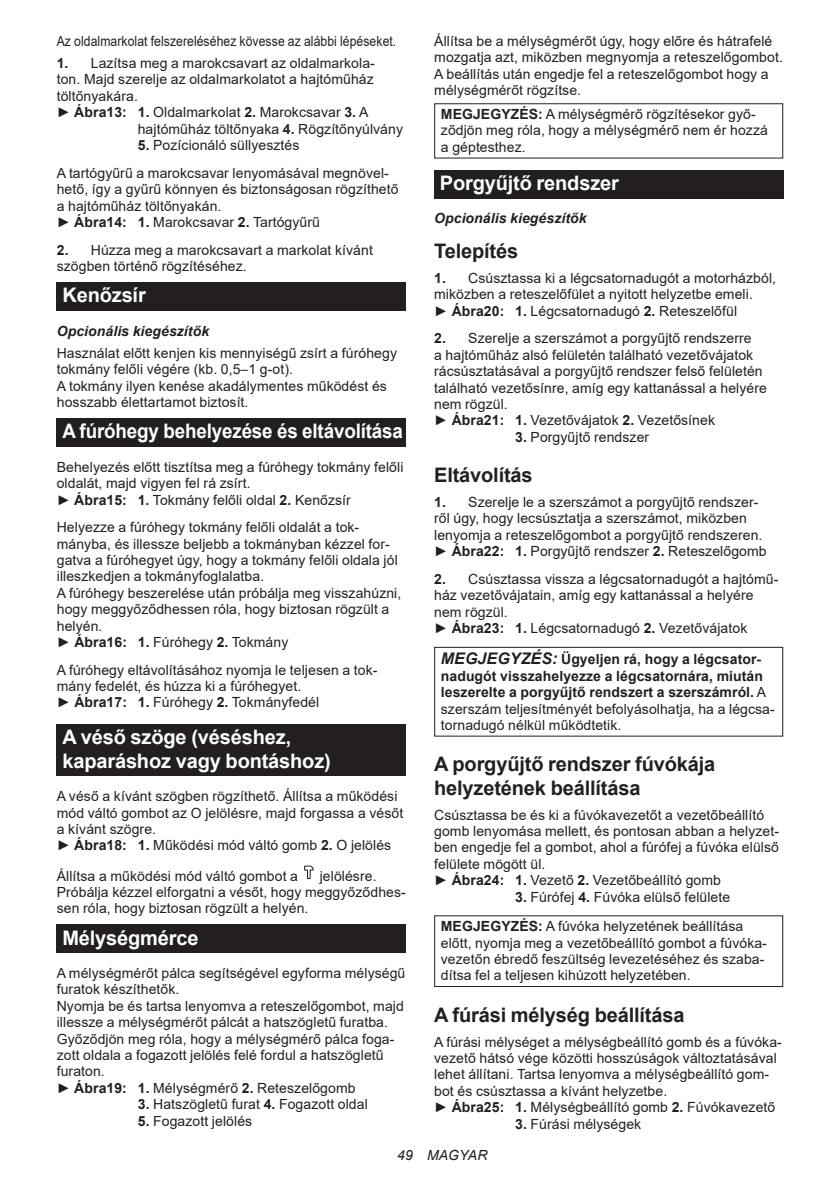
<style>
.page{position:relative;width:840px;height:1191px;background:#fff}
.page>*{position:absolute;margin:0;border:0;box-sizing:border-box;transform-origin:0 0}
.t1{font:700 20px/23.4px "Arial";letter-spacing:-.01em;color:#231f20}
.t2{font:700 20px/23.4px "Arial";letter-spacing:-.01em;color:#fff}
.t3{font:700 20px "Arial";letter-spacing:-.01em;color:#fff;scale:.94 1}
.t4{font:14px/16.4px "Arial";letter-spacing:.005em;color:#231f20}
.t5{font:700 14px/16.4px "Arial";letter-spacing:.005em;color:#231f20}
.t6{font:14px "Arial";letter-spacing:.005em;color:#231f20;scale:.87 1}
.t7{font:italic 700 14px "Arial";letter-spacing:.005em;color:#231f20}
.t8{font:italic 14px "Arial";letter-spacing:.005em;color:#231f20}
.s1{font-weight:700}
.s2{font-style:italic;font-size:16px}
.s3{font-weight:400}
</style>
<div class="page">
<div style="left:57px;top:282px;width:348px;height:29px;background:#231f20"></div>
<div style="left:57px;top:418px;width:348px;height:29px;background:#231f20"></div>
<div style="left:57px;top:724px;width:348px;height:52px;background:#231f20"></div>
<svg style="left:304px;top:865px;width:10px;height:14px"></svg>
<div style="left:57px;top:924px;width:348px;height:29px;background:#231f20"></div>
<div style="left:434px;top:103px;width:348px;height:55px;border:1px solid #231f20"></div>
<div style="left:434px;top:170px;width:348px;height:28px;background:#231f20"></div>
<div style="left:434px;top:647px;width:348px;height:89px;border:1px solid #231f20"></div>
<div style="left:434px;top:915px;width:348px;height:72px;border:1px solid #231f20"></div>
<p class="t6" style="left:57px;top:31px;width:391px">Az oldalmarkolat felszereléséhez kövesse az alábbi lépéseket.</p>
<p class="t4" style="left:57px;top:55px;width:319px"><span class="s1">1.</span> Lazítsa meg a marokcsavart az oldalmarkola-</p>
<p class="t4" style="left:57px;top:71px;width:318px">ton. Majd szerelje az oldalmarkolatot a hajtóműház</p>
<p class="t4" style="left:57px;top:88px;width:83px">töltőnyakára.</p>
<p class="t4" style="left:57px;top:104px;width:313px">► <span class="s1">Ábra13: 1.</span> Oldalmarkolat <span class="s1">2.</span> Marokcsavar <span class="s1">3.</span> A</p>
<p class="t4" style="left:138px;top:120px;width:266px">hajtóműház töltőnyaka <span class="s1">4.</span> Rögzítőnyúlvány</p>
<p class="t4" style="left:57px;top:131px;width:333px;line-height:27.8px;text-indent:81px"><span class="s1">5.</span> Pozícionáló süllyesztés<br>A tartógyűrű a marokcsavar lenyomásával megnövel-</p>
<p class="t4" style="left:57px;top:181px;width:343px">hető, így a gyűrű könnyen és biztonságosan rögzíthető a hajtóműház töltőnyakán.<br>► <span class="s1">Ábra14: 1.</span> Marokcsavar <span class="s1">2.</span> Tartógyűrű</p>
<p class="t4" style="left:57px;top:241px;width:317px"><span class="s1">2.</span> Húzza meg a marokcsavart a markolat kívánt szögben történő rögzítéséhez.</p>
<h1 class="t2" style="left:62px;top:284px;width:85px">Kenőzsír</h1>
<p class="t7" style="left:57px;top:321px;width:154px">Opcionális kiegészítők</p>
<p class="t4" style="left:57px;top:345px;width:341px">Használat előtt kenjen kis mennyiségű zsírt a fúróhegy tokmány felőli végére (kb. 0,5–1 g-ot).<br>A tokmány ilyen kenése akadálymentes működést és hosszabb élettartamot biztosít.</p>
<h1 class="t3" style="left:62px;top:417px;width:363px">A fúróhegy behelyezése és eltávolítása</h1>
<p class="t4" style="left:57px;top:458px;width:348px">Behelyezés előtt tisztítsa meg a fúróhegy tokmány felőli oldalát, majd vigyen fel rá zsírt.<br>► <span class="s1">Ábra15: 1.</span> Tokmány felőli oldal <span class="s1">2.</span> Kenőzsír</p>
<p class="t4" style="left:57px;top:519px;width:346px">Helyezze a fúróhegy tokmány felőli oldalát a tok&shy;mányba, és illessze beljebb a tokmányban kézzel for&shy;gatva a fúróhegyet úgy, hogy a tokmány felőli oldala jól illeszkedjen a tokmányfoglalatba.<br>A fúróhegy beszerelése után próbálja meg visszahúzni, hogy meggyőződhessen róla, hogy biztosan rögzült a helyén.<br>► <span class="s1">Ábra16: 1.</span> Fúróhegy <span class="s1">2.</span> Tokmány</p>
<p class="t4" style="left:57px;top:661px;width:322px">A fúróhegy eltávolításához nyomja le teljesen a tok&shy;mány fedelét, és húzza ki a fúróhegyet.<br>► <span class="s1">Ábra17: 1.</span> Fúróhegy <span class="s1">2.</span> Tokmányfedél</p>
<h1 class="t2" style="left:62px;top:726px;width:270px">A véső szöge (véséshez, kaparáshoz vagy bontáshoz)</h1>
<p class="t4" style="left:57px;top:788px;width:348px">A véső a kívánt szögben rögzíthető. Állítsa a működési mód váltó gombot az O jelölésre, majd forgassa a vésőt a kívánt szögre.<br>► <span class="s1">Ábra18: 1.</span> Működési mód váltó gomb <span class="s1">2.</span> O jelölés</p>
<p class="t4" style="left:57px;top:867px;width:242px">Állítsa a működési mód váltó gombot a</p>
<p class="t4" style="left:57px;top:867px;width:350px;text-indent:263px">jelölésre.<br>Próbálja kézzel elforgatni a vésőt, hogy meggyőződhes&shy;sen róla, hogy biztosan rögzült a helyén.</p>
<h1 class="t2" style="left:62px;top:926px;width:138px">Mélységmérce</h1>
<p class="t4" style="left:57px;top:964px;width:350px">A mélységmérőt pálca segítségével egyforma mélységű furatok készíthetők.<br>Nyomja be és tartsa lenyomva a reteszelőgombot, majd illessze a mélységmérőt pálcát a hatszögletű furatba.<br>Győződjön meg róla, hogy a mélységmérő pálca foga&shy;zott oldala a fogazott jelölés felé fordul a hatszögletű furaton.<br>► <span class="s1">Ábra19: 1.</span> Mélységmérő <span class="s1">2.</span> Reteszelőgomb</p>
<p class="t4" style="left:138px;top:1096px;width:231px"><span class="s1">3.</span> Hatszögletű furat <span class="s1">4.</span> Fogazott oldal</p>
<p class="t4" style="left:138px;top:1112px;width:116px"><span class="s1">5.</span> Fogazott jelölés</p>
<p class="t4" style="left:434px;top:33px;width:350px">Állítsa be a mélységmérőt úgy, hogy előre és hátrafelé mozgatja azt, miközben megnyomja a reteszelőgombot.<br>A beállítás után engedje fel a reteszelőgombot hogy a mélységmérőt rögzítse.</p>
<p class="t4" style="left:440px;top:106px;width:328px"><span class="s1">MEGJEGYZÉS:</span> A mélységmérő rögzítésekor győ&shy;ződjön meg róla, hogy a mélységmérő nem ér hozzá a géptesthez.</p>
<h1 class="t2" style="left:439px;top:171px;width:180px">Porgyűjtő rendszer</h1>
<p class="t7" style="left:434px;top:209px;width:154px">Opcionális kiegészítők</p>
<h1 class="t1" style="left:434px;top:239px;width:85px">Telepítés</h1>
<p class="t4" style="left:434px;top:270px;width:343px"><span class="s1">1.</span> Csúsztassa ki a légcsatornadugót a motorházból, miközben a reteszelőfület a nyitott helyzetbe emeli.<br>► <span class="s1">Ábra20: 1.</span> Légcsatornadugó <span class="s1">2.</span> Reteszelőfül</p>
<p class="t4" style="left:434px;top:330px;width:334px"><span class="s1">2.</span> Szerelje a szerszámot a porgyűjtő rendszerre<br>a hajtóműház alsó felületén található vezetővájatok rácsúsztatásával a porgyűjtő rendszer felső felületén található vezetősínre, amíg egy kattanással a helyére nem rögzül.<br>► <span class="s1">Ábra21: 1.</span> Vezetővájatok <span class="s1">2.</span> Vezetősínek</p>
<p class="t4" style="left:515px;top:428px;width:135px"><span class="s1">3.</span> Porgyűjtő rendszer</p>
<h1 class="t1" style="left:434px;top:464px;width:100px">Eltávolítás</h1>
<p class="t4" style="left:434px;top:494px;width:334px"><span class="s1">1.</span> Szerelje le a szerszámot a porgyűjtő rendszer&shy;ről úgy, hogy lecsúsztatja a szerszámot, miközben lenyomja a reteszelőgombot a porgyűjtő rendszeren. ► <span class="s1">Ábra22: 1.</span> Porgyűjtő rendszer <span class="s1">2.</span> Reteszelőgomb</p>
<p class="t4" style="left:434px;top:571px;width:345px"><span class="s1">2.</span> Csúsztassa vissza a légcsatornadugót a hajtómű&shy;ház vezetővájatain, amíg egy kattanással a helyére nem rögzül.<br>► <span class="s1">Ábra23: 1.</span> Légcsatornadugó <span class="s1">2.</span> Vezetővájatok</p>
<p class="t5" style="left:440px;top:651px;width:335px"><span class="s2">MEGJEGYZÉS:</span> Ügyeljen rá, hogy a légcsator&shy;nadugót visszahelyezze a légcsatornára, miután leszerelte a porgyűjtő rendszert a szerszámról. <span class="s3">A szerszám teljesítményét befolyásolhatja, ha a légcsa&shy;tornadugó nélkül működtetik.</span></p>
<h1 class="t1" style="left:434px;top:753px;width:282px">A porgyűjtő rendszer fúvókája helyzetének beállítása</h1>
<p class="t4" style="left:434px;top:806px;width:346px">Csúsztassa be és ki a fúvókavezetőt a vezetőbeállító gomb lenyomása mellett, és pontosan abban a helyzet&shy;ben engedje fel a gombot, ahol a fúrófej a fúvóka elülső felülete mögött ül.<br>► <span class="s1">Ábra24: 1.</span> Vezető <span class="s1">2.</span> Vezetőbeállító gomb</p>
<p class="t4" style="left:440px;top:881px;width:304px;line-height:29.6px;text-indent:74px"><span class="s1">3.</span> Fúrófej <span class="s1">4.</span> Fúvóka elülső felülete<br><span class="s1">MEGJEGYZÉS:</span> A fúvóka helyzetének beállítása</p>
<p class="t4" style="left:440px;top:934px;width:327px">előtt, nyomja meg a vezetőbeállító gombot a fúvóka&shy;vezetőn ébredő feszültség levezetéséhez és szaba&shy;dítsa fel a teljesen kihúzott helyzetében.</p>
<h1 class="t1" style="left:434px;top:1003px;width:252px">A fúrási mélység beállítása</h1>
<p class="t4" style="left:434px;top:1033px;width:349px">A fúrási mélységet a mélységbeállító gomb és a fúvóka&shy;vezető hátsó vége közötti hosszúságok változtatásával lehet állítani. Tartsa lenyomva a mélységbeállító gom&shy;bot és csúsztassa a kívánt helyzetbe.<br>► <span class="s1">Ábra25: 1.</span> Mélységbeállító gomb <span class="s1">2.</span> Fúvókavezető</p>
<p class="t4" style="left:515px;top:1115px;width:127px"><span class="s1">3.</span> Fúrási mélységek</p>
<p class="t8" style="left:397px;top:1146px;width:92px">49 MAGYAR</p>
</div>
